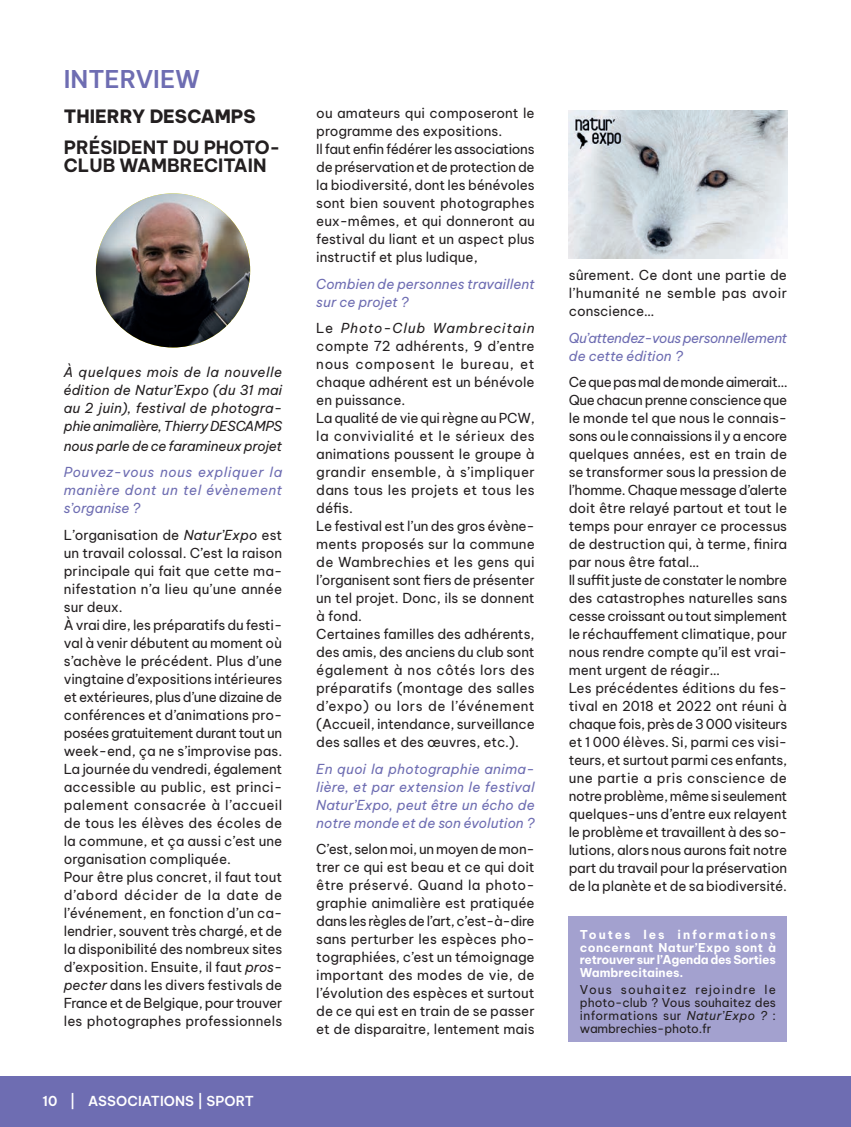
<style>
.page{position:relative;width:851px;height:1127px;background:#fff}
.page>*{position:absolute;margin:0;border:0;box-sizing:border-box;transform-origin:0 0}
.t1{font:600 24px "Be Vietnam Pro";color:#6e6db2}
.t2{font:700 18px/18px "Be Vietnam Pro";color:#231f20}
.t3{font:800 18px "Be Vietnam Pro";color:#231f20}
.t4{font:13.5px/18px "Be Vietnam Pro";letter-spacing:-.005em;color:#231f20}
.t5{font:italic 13.5px/18px "Be Vietnam Pro";color:#6e6db2;text-align:justify}
.t6{font:italic 13.5px/18px "Be Vietnam Pro";letter-spacing:-.015em;color:#231f20;text-align:justify}
.t7{font:italic 13.5px/18px "Be Vietnam Pro";letter-spacing:-.03em;color:#6e6db2}
.t8{font:600 13.5px "Be Vietnam Pro";letter-spacing:.005em;color:#fff}
.t9{font:12px/12.8px "Be Vietnam Pro";color:#231f20;text-align:justify}
.t10{font:700 12px/12.8px "Be Vietnam Pro";letter-spacing:-.02em;color:#fff;text-align:justify}
.s1{font-style:italic}
</style>
<div class="page">
<div style="left:0;top:1076px;width:850px;height:51px;background:#6e6db2"></div>
<img style="left:568px;top:110px;width:219px;height:148px">
<img style="left:96px;top:193px;width:154px;height:154px;border-radius:77px">
<div style="left:568px;top:916px;width:219px;height:125px;background:#a3a1cf"></div>
<h1 class="t1" style="left:64px;top:59px;width:138px">INTERVIEW</h1>
<h2 class="t3" style="left:64px;top:101px;width:193px">THIERRY DESCAMPS</h2>
<h2 class="t2" style="left:64px;top:136px;width:218px">PRÉSIDENT DU PHOTO-<br>CLUB WAMBRECITAIN</h2>
<p class="t6" style="left:64px;top:362px;width:220px">À quelques mois de la nouvelle édition de Natur’Expo (du 31 mai au 2 juin), festival de photogra&shy;phie animalière, Thierry DESCAMPS</p>
<p class="t6" style="left:64px;top:435px;width:220px">nous parle de ce faramineux projet</p>
<p class="t5" style="left:64px;top:462px;width:220px">Pouvez-vous nous expliquer la manière dont un tel évènement s’organise ?</p>
<p class="t4" style="left:64px;top:524px;width:220px">L’organisation de <span class="s1">Natur’Expo</span> est un travail colossal. C’est la raison principale qui fait que cette ma&shy;nifestation n’a lieu qu’une année sur deux.<br>À vrai dire, les préparatifs du festi&shy;val à venir débutent au moment où s’achève le précédent. Plus d’une vingtaine d’expositions intérieures et extérieures, plus d’une dizaine de conférences et d’animations pro&shy;posées gratuitement durant tout un week-end, ça ne s’improvise pas.<br>La journée du vendredi, également accessible au public, est princi&shy;palement consacrée à l’accueil de tous les élèves des écoles de la commune, et ça aussi c’est une organisation compliquée.<br>Pour être plus concret, il faut tout d’abord décider de la date de l’événement, en fonction d’un ca&shy;lendrier, souvent très chargé, et de la disponibilité des nombreux sites d’exposition. Ensuite, il faut <span class="s1">pros&shy;pecter</span> dans les divers festivals de France et de Belgique, pour trouver les photographes professionnels</p>
<p class="t8" style="left:43px;top:1089px;width:213px">10 | ASSOCIATIONS | SPORT</p>
<p class="t8" style="left:88px;top:1089px;width:73px">RUBRIQUE</p>
<p class="t4" style="left:316px;top:103px;width:220px">ou amateurs qui composeront le programme des expositions.<br>Il faut enfin fédérer les associations de préservation et de protection de la biodiversité, dont les bénévoles sont bien souvent photographes eux-mêmes, et qui donneront au festival du liant et un aspect plus instructif et plus ludique,</p>
<p class="t5" style="left:316px;top:273px;width:220px">Combien de personnes travaillent sur ce projet ?</p>
<p class="t4" style="left:316px;top:318px;width:220px">Le <span class="s1">Photo-Club Wambrecitain </span>compte 72 adhérents, 9 d’entre nous composent le bureau, et chaque adhérent est un bénévole en puissance.<br>La qualité de vie qui règne au PCW, la convivialité et le sérieux des animations poussent le groupe à grandir ensemble, à s’impliquer dans tous les projets et tous les défis.<br>Le festival est l’un des gros évène&shy;ments proposés sur la commune de Wambrechies et les gens qui l’organisent sont fiers de présenter un tel projet. Donc, ils se donnent à fond.<br>Certaines familles des adhérents, des amis, des anciens du club sont également à nos côtés lors des préparatifs (montage des salles d’expo) ou lors de l’événement (Accueil, intendance, surveillance des salles et des œuvres, etc.).</p>
<p class="t5" style="left:316px;top:758px;width:220px">En quoi la photographie anima&shy;lière, et par extension le festival Natur’Expo, peut être un écho de notre monde et de son évolution ?</p>
<p class="t4" style="left:316px;top:839px;width:220px;text-align:justify">C’est, selon moi, un moyen de mon&shy;trer ce qui est beau et ce qui doit être préservé. Quand la photo&shy;graphie animalière est pratiquée dans les règles de l’art, c’est-à-dire sans perturber les espèces pho&shy;tographiées, c’est un témoignage important des modes de vie, de l’évolution des espèces et surtout de ce qui est en train de se passer et de disparaitre, lentement mais</p>
<p class="t4" style="left:568px;top:265px;width:220px;text-align:justify">sûrement. Ce dont une partie de l’humanité ne semble pas avoir conscience…</p>
<p class="t7" style="left:568px;top:327px;width:220px">Qu’attendez-vous personnellement de cette édition ?</p>
<p class="t4" style="left:568px;top:372px;width:220px">Ce que pas mal de monde aimerait… Que chacun prenne conscience que le monde tel que nous le connais&shy;sons ou le connaissions il y a encore quelques années, est en train de se transformer sous la pression de l’homme. Chaque message d’alerte doit être relayé partout et tout le temps pour enrayer ce processus de destruction qui, à terme, finira par nous être fatal…<br>Il suffit juste de constater le nombre des catastrophes naturelles sans cesse croissant ou tout simplement le réchauffement climatique, pour nous rendre compte qu’il est vrai&shy;ment urgent de réagir…<br>Les précédentes éditions du fes&shy;tival en 2018 et 2022 ont réuni à chaque fois, près de 3 000 visiteurs et 1 000 élèves. Si, parmi ces visi&shy;teurs, et surtout parmi ces enfants, une partie a pris conscience de notre problème, même si seulement quelques-uns d’entre eux relayent le problème et travaillent à des so&shy;lutions, alors nous aurons fait notre part du travail pour la préservation de la planète et de sa biodiversité.</p>
<p class="t10" style="left:580px;top:927px;width:197px">Toutes les informations concernant Natur’Expo sont à retrouver sur l’Agenda des Sorties Wambrecitaines.</p>
<p class="t9" style="left:580px;top:982px;width:197px">Vous souhaitez rejoindre le photo-club ? Vous souhaitez des informations sur <span class="s1">Natur’Expo ?</span> : wambrechies-photo.fr</p>
</div>
